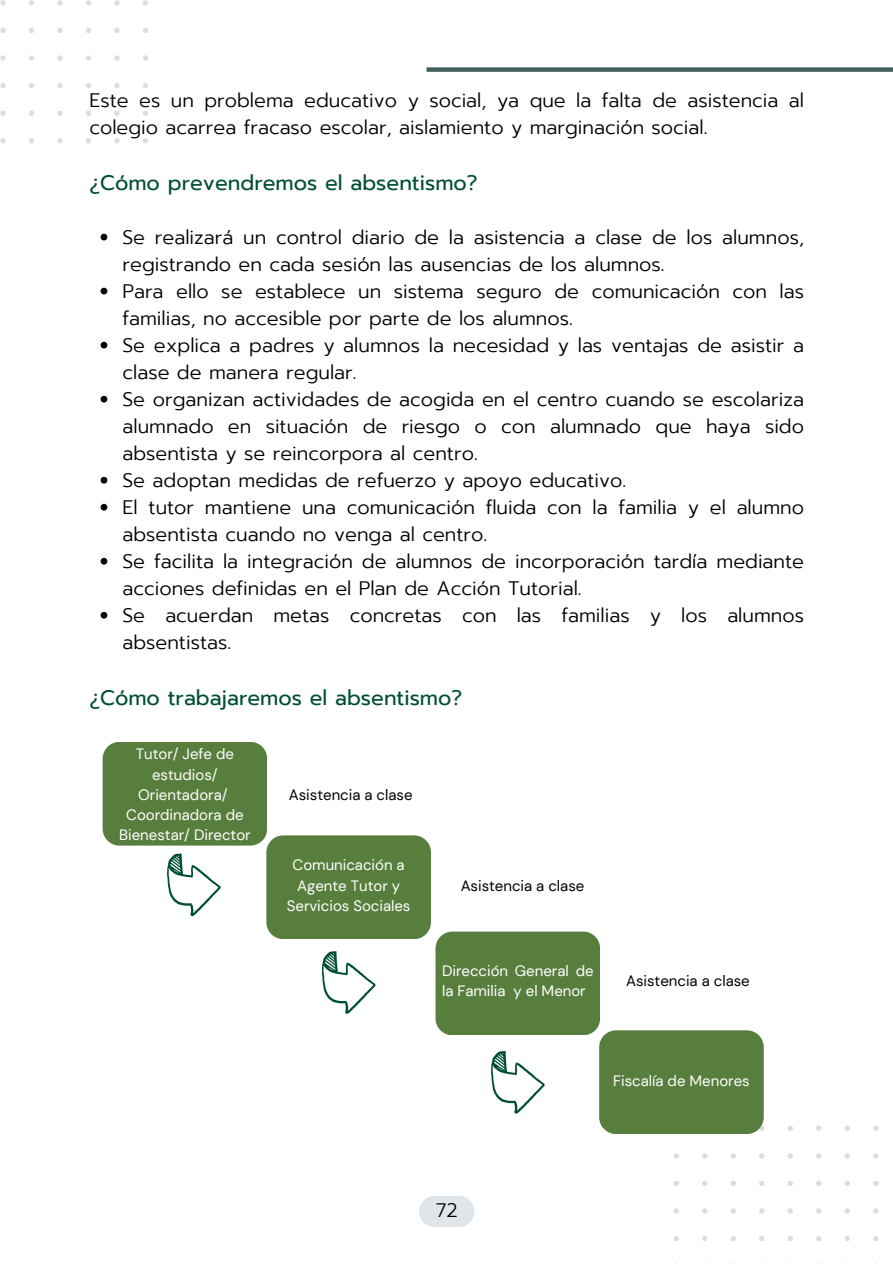
<style>
.page{position:relative;width:893px;height:1264px;background:#fff}
.page>*{position:absolute;margin:0;border:0;box-sizing:border-box;transform-origin:0 0}
.t1{font:21px "Prompt";color:#004e35}
.t2{font:300 19.5px/27px "Prompt";color:#000}
.t3{font:15px/20.2px "DM Sans";color:#fff;text-align:center}
.t4{font:15px "DM Sans";color:#000}
</style>
<div class="page">
<div style="left:426px;top:67px;width:466px;height:5px;background:#42625e"></div>
<svg style="left:673px;top:1125px;width:206px;height:116px"></svg>
<svg style="left:0;top:0;width:147px;height:143px"></svg>
<svg style="left:101px;top:234px;width:6px;height:6px"></svg>
<svg style="left:101px;top:288px;width:6px;height:6px"></svg>
<svg style="left:101px;top:342px;width:6px;height:6px"></svg>
<svg style="left:101px;top:396px;width:6px;height:6px"></svg>
<svg style="left:101px;top:477px;width:6px;height:6px"></svg>
<svg style="left:101px;top:504px;width:6px;height:6px"></svg>
<svg style="left:101px;top:558px;width:6px;height:6px"></svg>
<svg style="left:101px;top:612px;width:6px;height:6px"></svg>
<div style="left:419px;top:1195px;width:55px;height:32px;background:#e0e5ea;border-radius:16px"></div>
<div style="left:103px;top:741px;width:164px;height:104px;background:#587e3e;border-radius:17px"></div>
<div style="left:266px;top:835px;width:165px;height:104px;background:#587e3e;border-radius:17px"></div>
<div style="left:435px;top:931px;width:165px;height:104px;background:#587e3e;border-radius:17px"></div>
<div style="left:599px;top:1030px;width:164px;height:104px;background:#587e3e;border-radius:17px"></div>
<svg style="left:167px;top:853px;width:54px;height:63px"></svg>
<svg style="left:322px;top:951px;width:53px;height:62px"></svg>
<svg style="left:491px;top:1051px;width:53px;height:62px"></svg>
<p class="t2" style="left:89px;top:86px;width:716px">Este es un problema educativo y social, ya que la falta de asistencia al colegio acarrea fracaso escolar, aislamiento y marginación social.</p>
<p class="t1" style="left:89px;top:167px;width:390px">¿Cómo prevendremos el absentismo?</p>
<p class="t2" style="left:122px;top:224px;width:683px">Se realizará un control diario de la asistencia a clase de los alumnos, registrando en cada sesión las ausencias de los alumnos.<br>Para ello se establece un sistema seguro de comunicación con las familias, no accesible por parte de los alumnos.<br>Se explica a padres y alumnos la necesidad y las ventajas de asistir a clase de manera regular.<br>Se organizan actividades de acogida en el centro cuando se escolariza alumnado en situación de riesgo o con alumnado que haya sido absentista y se reincorpora al centro.<br>Se adoptan medidas de refuerzo y apoyo educativo.<br>El tutor mantiene una comunicación fluida con la familia y el alumno absentista cuando no venga al centro.<br>Se facilita la integración de alumnos de incorporación tardía mediante acciones definidas en el Plan de Acción Tutorial.<br>Se acuerdan metas concretas con las familias y los alumnos absentistas.</p>
<p class="t1" style="left:89px;top:682px;width:374px">¿Cómo trabajaremos el absentismo?</p>
<p class="t3" style="left:119px;top:744px;width:133px">Tutor/ Jefe de estudios/<br>Orientadora/<br>Coordinadora de<br>Bienestar/ Director</p>
<p class="t4" style="left:289px;top:785px;width:125px">Asistencia a clase</p>
<p class="t3" style="left:287px;top:855px;width:125px">Comunicación a<br>Agente Tutor y<br>Servicios Sociales</p>
<p class="t4" style="left:460px;top:875px;width:125px">Asistencia a clase</p>
<p class="t3" style="left:442px;top:960px;width:153px;text-align:left">Dirección General de la Familia y el Menor</p>
<p class="t4" style="left:626px;top:970px;width:125px">Asistencia a clase</p>
<p class="t3" style="left:613px;top:1070px;width:138px">Fiscalía de Menores</p>
<p class="t2" style="left:435px;top:1197px;width:23px">72</p>
</div>
